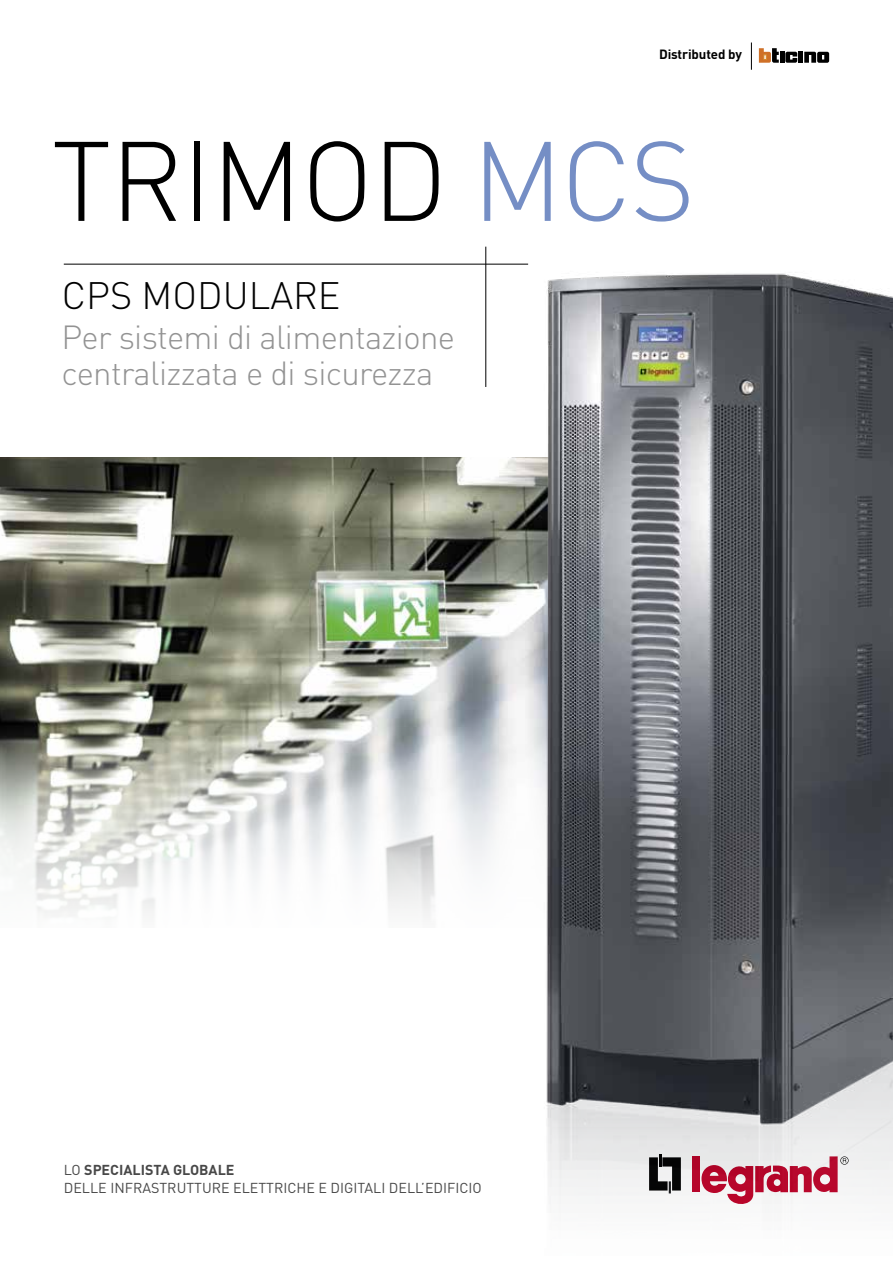
<style>
.page{position:relative;width:893px;height:1263px;background:#fff}
.page>*{position:absolute;margin:0;border:0;box-sizing:border-box;transform-origin:0 0}
.t1{font:300 111px "DIN Pro";letter-spacing:-.01em;color:#000}
.t2{font:300 37.8px "DIN Pro";color:#000}
.t3{font:300 33px/36px "DIN Pro";letter-spacing:-.02em;color:#939393}
.t4{font:14.25px/18px "DIN Pro";color:#484848}
.t5{font:700 13.2px "DIN Pro";letter-spacing:-.01em;color:#000}
.s1{color:#758ec5}
.s2{font-weight:700}
</style>
<div class="page">
<hr style="left:780px;top:52px;width:4px;height:11px;background:#000">
<div style="left:798px;top:52px;width:5px;height:11px;background:#000"></div>
<svg style="left:759px;top:48px;width:20px;height:15px"></svg>
<svg style="left:785px;top:52px;width:12px;height:11px"></svg>
<svg style="left:804px;top:52px;width:25px;height:11px"></svg>
<svg style="left:751px;top:43px;width:1px;height:27px"></svg>
<img style="left:0;top:457px;width:535px;height:461px">
<hr style="left:486px;top:247px;width:1px;height:140px;background:#000">
<hr style="left:64px;top:264px;width:464px;height:1px;background:#000">
<img style="left:535px;top:273px;width:358px;height:931px">
<p class="t5" style="left:659px;top:45px;width:85px">Distributed by</p>
<h1 class="t1" style="left:52px;top:105px;width:645px">TRIMOD <span class="s1">MCS</span></h1>
<h2 class="t2" style="left:62px;top:270px;width:280px">CPS MODULARE</h2>
<h3 class="t3" style="left:62px;top:318px;width:395px">Per sistemi di alimentazione centralizzata e di sicurezza</h3>
<p class="t4" style="left:64px;top:1160px;width:420px">LO <span class="s2">SPECIALISTA GLOBALE<br></span>DELLE INFRASTRUTTURE ELETTRICHE E DIGITALI DELL’EDIFICIO</p>
</div>
